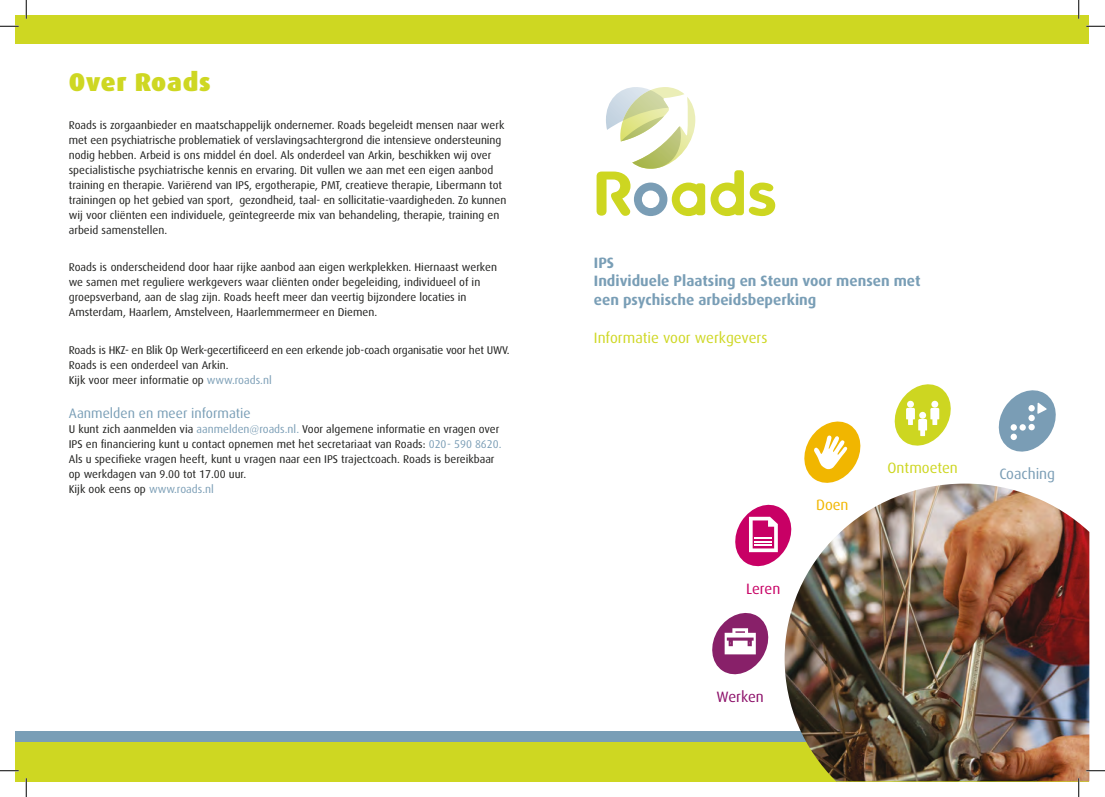
<style>
.page{position:relative;width:1105px;height:797px;background:#fff}
.page>*{position:absolute;margin:0;border:0;box-sizing:border-box;transform-origin:0 0}
.Kop1{font:900 25.62px "Dax";letter-spacing:.03em;color:#ced722}
.Kop4{font:700 15px "Dax";color:#799eb6}
.Kop4-2{font:15px "Dax";color:#ced722}
.t1{font:15px "Dax";color:#cdd621}
.t2{font:15px "Dax";color:#7a9db5}
.t3{font:15px "Dax";color:#8b0e68}
.t4{font:15px "Dax";letter-spacing:-.005em;color:#c80065}
.t5{font:15px "Dax";color:#f1b600}
.Kop4-3{font:13.75px "Dax";color:#799eb6}
.platte_tekst{font:11.25px/15px "Dax";color:#1d1d1b}
.s1{color:#7a9db5}
</style>
<div class="page">
<div style="left:16px;top:731px;width:1073px;height:11px;background:#799eb6"></div>
<div style="left:16px;top:742px;width:1073px;height:39px;background:#ced722"></div>
<div style="left:16px;top:16px;width:1073px;height:28px;background:#ced722"></div>
<svg style="left:596px;top:87px;width:179px;height:129px"></svg>
<svg style="left:999px;top:390px;width:57px;height:61px"></svg>
<svg style="left:895px;top:384px;width:56px;height:61px"></svg>
<svg style="left:804px;top:421px;width:56px;height:62px"></svg>
<svg style="left:735px;top:505px;width:50px;height:61px"></svg>
<svg style="left:712px;top:613px;width:56px;height:61px"></svg>
<img style="left:785px;top:483px;width:304px;height:298px">
<svg style="left:0;top:25px;width:19px;height:2px"></svg>
<svg style="left:1086px;top:25px;width:19px;height:2px"></svg>
<svg style="left:0;top:770px;width:19px;height:1px"></svg>
<svg style="left:1086px;top:770px;width:19px;height:1px"></svg>
<svg style="left:25px;top:0;width:2px;height:19px"></svg>
<svg style="left:25px;top:778px;width:2px;height:19px"></svg>
<svg style="left:1078px;top:0;width:1px;height:19px"></svg>
<svg style="left:1078px;top:778px;width:1px;height:19px"></svg>
<p class="Kop1" style="left:69px;top:68px;width:144px">Over Roads</p>
<p class="platte_tekst" style="left:69px;top:117px;width:437px">Roads is zorgaanbieder en maatschappelijk ondernemer. Roads begeleidt mensen naar werk met een psychiatrische problematiek of verslavingsachtergrond die intensieve ondersteuning nodig hebben. Arbeid is ons middel én doel. Als onderdeel van Arkin, beschikken wij over</p>
<p class="platte_tekst" style="left:69px;top:162px;width:426px">specialistische psychiatrische kennis en ervaring. Dit vullen we aan met een eigen aanbod</p>
<p class="platte_tekst" style="left:69px;top:177px;width:439px">training en therapie. Variërend van IPS, ergotherapie, PMT, creatieve therapie, Libermann tot trainingen op het gebied van sport, gezondheid, taal- en sollicitatie-vaardigheden. Zo kunnen wij voor cliënten een individuele, geïntegreerde mix van behandeling, therapie, training en arbeid samenstellen.</p>
<p class="platte_tekst" style="left:69px;top:260px;width:430px">Roads is onderscheidend door haar rijke aanbod aan eigen werkplekken. Hiernaast werken we samen met reguliere werkgevers waar cliënten onder begeleiding, individueel of in</p>
<p class="platte_tekst" style="left:69px;top:290px;width:399px">groepsverband, aan de slag zijn. Roads heeft meer dan veertig bijzondere locaties in</p>
<p class="platte_tekst" style="left:69px;top:305px;width:310px">Amsterdam, Haarlem, Amstelveen, Haarlemmermeer en Diemen.</p>
<p class="platte_tekst" style="left:69px;top:342px;width:442px">Roads is HKZ- en Blik Op Werk-gecertificeerd en een erkende job-coach organisatie voor het UWV.</p>
<p class="platte_tekst" style="left:69px;top:357px;width:161px">Roads is een onderdeel van Arkin.</p>
<p class="platte_tekst" style="left:69px;top:372px;width:204px">Kijk voor meer informatie op <span class="s1">www.roads.nl</span></p>
<p class="Kop4-3" style="left:69px;top:405px;width:183px">Aanmelden en meer informatie</p>
<p class="platte_tekst" style="left:69px;top:421px;width:434px">U kunt zich aanmelden via <span class="s1">aanmelden@roads.nl.</span> Voor algemene informatie en vragen over<br>IPS en financiering kunt u contact opnemen met het secretariaat van Roads: <span class="s1">020- 590 8620.<br></span>Als u specifieke vragen heeft, kunt u vragen naar een IPS trajectcoach. Roads is bereikbaar</p>
<p class="platte_tekst" style="left:69px;top:466px;width:179px">op werkdagen van 9.00 tot 17.00 uur.<br>Kijk ook eens op <span class="s1">www.roads.nl</span></p>
<p class="t2" style="left:999px;top:465px;width:57px">Coaching</p>
<p class="Kop4" style="left:594px;top:254px;width:22px">IPS</p>
<p class="Kop4" style="left:594px;top:273px;width:328px">Individuele Plaatsing en Steun voor mensen met</p>
<p class="Kop4" style="left:594px;top:291px;width:224px">een psychische arbeidsbeperking</p>
<p class="Kop4-2" style="left:594px;top:329px;width:175px">Informatie voor werkgevers</p>
<p class="t1" style="left:887px;top:459px;width:72px">Ontmoeten</p>
<p class="t4" style="left:746px;top:580px;width:36px">Leren</p>
<p class="t5" style="left:816px;top:497px;width:34px">Doen</p>
<p class="t3" style="left:716px;top:688px;width:49px">Werken</p>
</div>
